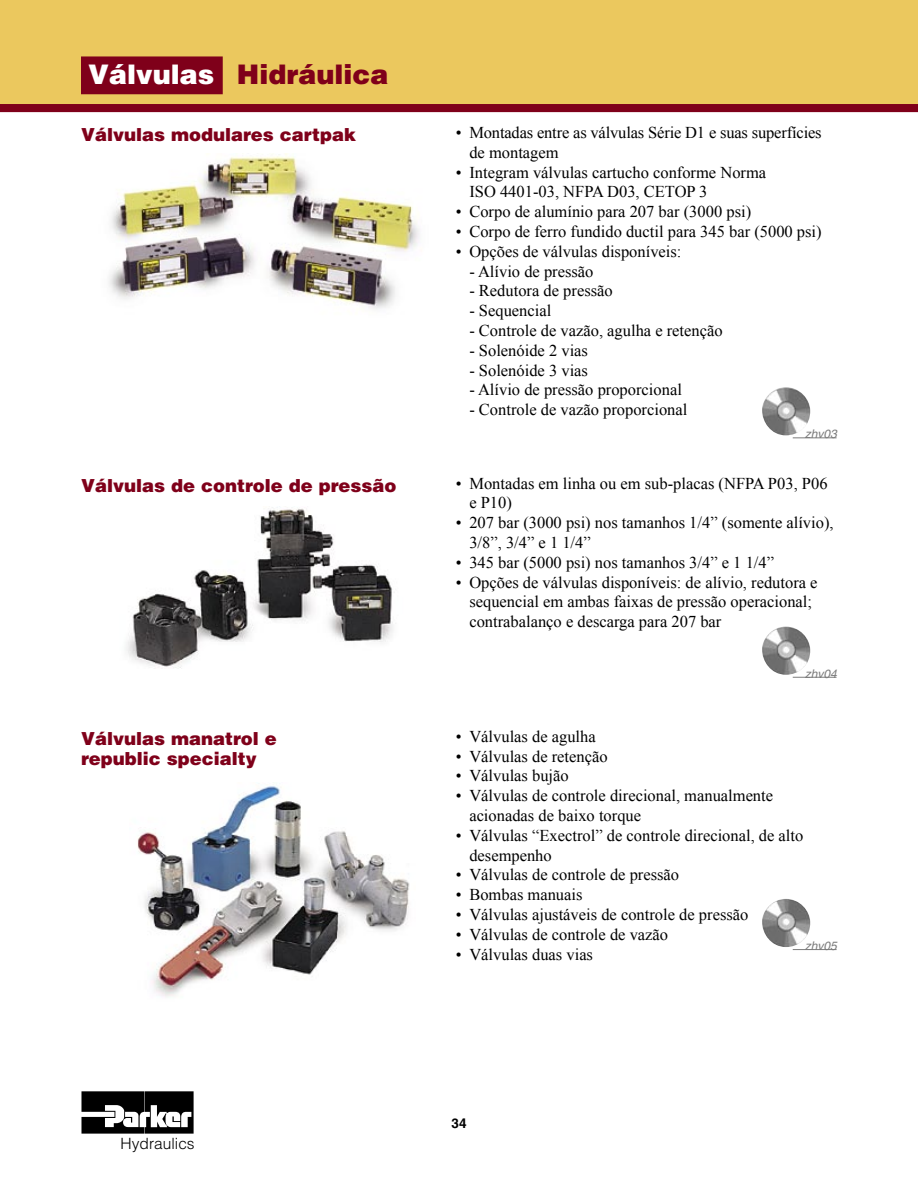
<style>
.page{position:relative;width:918px;height:1188px;background:#fff}
.page>*{position:absolute;margin:0;border:0;box-sizing:border-box;transform-origin:0 0}
.t1{font:900 27px "Helvetica";color:#7f001a}
.t2{font:900 18px/19.5px "Helvetica";color:#7f001a}
.t3{font:16.5px/19.8px "Times New Roman";color:#000}
.t4{font:300 15.45px "Helvetica";color:#000}
.t5{font:700 13.5px "Helvetica";color:#000}
.t6{font:italic 12px "Helvetica";color:#7c7c7c}
.s1{color:#fff}
</style>
<div class="page">
<svg style="left:81px;top:1091px;width:113px;height:43px"></svg>
<svg style="left:0;top:0;width:918px;height:112px;background:#e2b858"></svg>
<img style="left:137px;top:786px;width:273px;height:211px">
<div style="left:82px;top:57px;width:140px;height:37px;background:#7f001a"></div>
<div style="left:81px;top:56px;width:142px;height:38px;border:2px solid #7f001a"></div>
<img style="left:126px;top:507px;width:269px;height:161px">
<img style="left:109px;top:153px;width:311px;height:156px">
<img style="left:762px;top:387px;width:49px;height:48px">
<hr style="left:793px;top:438px;width:44px;height:1px;background:#7c7c7c">
<img style="left:762px;top:627px;width:49px;height:48px">
<hr style="left:793px;top:677px;width:44px;height:1px;background:#7c7c7c">
<img style="left:762px;top:899px;width:49px;height:48px">
<hr style="left:793px;top:949px;width:44px;height:1px;background:#7c7c7c">
<h1 class="t1" style="left:88px;top:57px;width:302px"><span class="s1">Válvulas</span> Hidráulica</h1>
<p class="t2" style="left:81px;top:124px;width:277px">Válvulas modulares cartpak</p>
<p class="t3" style="left:469px;top:122px;width:354px;text-indent:-13px">• Montadas entre as válvulas Série D1 e suas superfícies de montagem</p>
<p class="t3" style="left:469px;top:162px;width:298px;text-indent:-13px">• Integram válvulas cartucho conforme Norma<br>ISO 4401-03, NFPA D03, CETOP 3</p>
<p class="t3" style="left:456px;top:202px;width:297px">• Corpo de alumínio para 207 bar (3000 psi)</p>
<p class="t3" style="left:456px;top:221px;width:367px">• Corpo de ferro fundido ductil para 345 bar (5000 psi)</p>
<p class="t3" style="left:456px;top:241px;width:227px">• Opções de válvulas disponíveis:</p>
<p class="t3" style="left:469px;top:261px;width:126px">- Alívio de pressão</p>
<p class="t3" style="left:469px;top:281px;width:145px">- Redutora de pressão</p>
<p class="t3" style="left:469px;top:301px;width:84px">- Sequencial</p>
<p class="t3" style="left:469px;top:320px;width:255px">- Controle de vazão, agulha e retenção</p>
<p class="t3" style="left:469px;top:340px;width:120px">- Solenóide 2 vias</p>
<p class="t3" style="left:469px;top:360px;width:120px">- Solenóide 3 vias</p>
<p class="t3" style="left:469px;top:380px;width:214px">- Alívio de pressão proporcional</p>
<p class="t3" style="left:469px;top:400px;width:220px">- Controle de vazão proporcional</p>
<p class="t6" style="left:805px;top:427px;width:34px">zhv03</p>
<p class="t2" style="left:81px;top:475px;width:317px">Válvulas de controle de pressão</p>
<p class="t3" style="left:469px;top:473px;width:360px;text-indent:-13px">• Montadas em linha ou em sub-placas (NFPA P03, P06 e P10)</p>
<p class="t3" style="left:469px;top:512px;width:366px;text-indent:-14px">• 207 bar (3000 psi) nos tamanhos 1/4” (somente alívio),<br>3/8”, 3/4” e 1 1/4”</p>
<p class="t3" style="left:456px;top:552px;width:320px">• 345 bar (5000 psi) nos tamanhos 3/4” e 1 1/4”</p>
<p class="t3" style="left:469px;top:572px;width:350px;text-indent:-13px">• Opções de válvulas disponíveis: de alívio, redutora e sequencial em ambas faixas de pressão operacional; contrabalanço e descarga para 207 bar</p>
<p class="t6" style="left:805px;top:666px;width:34px">zhv04</p>
<p class="t2" style="left:81px;top:728px;width:197px">Válvulas manatrol e republic specialty</p>
<p class="t3" style="left:456px;top:726px;width:141px">• Válvulas de agulha</p>
<p class="t3" style="left:456px;top:746px;width:153px">• Válvulas de retenção</p>
<p class="t3" style="left:456px;top:766px;width:114px">• Válvulas bujão</p>
<p class="t3" style="left:469px;top:786px;width:305px;text-indent:-13px">• Válvulas de controle direcional, manualmente acionadas de baixo torque</p>
<p class="t3" style="left:469px;top:825px;width:336px;text-indent:-13px">• Válvulas “Exectrol” de controle direcional, de alto desempenho</p>
<p class="t3" style="left:456px;top:865px;width:225px">• Válvulas de controle de pressão</p>
<p class="t3" style="left:456px;top:885px;width:128px">• Bombas manuais</p>
<p class="t3" style="left:456px;top:904px;width:294px">• Válvulas ajustáveis de controle de pressão</p>
<p class="t3" style="left:456px;top:924px;width:214px">• Válvulas de controle de vazão</p>
<p class="t3" style="left:456px;top:944px;width:139px">• Válvulas duas vias</p>
<p class="t6" style="left:805px;top:939px;width:34px">zhv05</p>
<p class="t4" style="left:121px;top:1134px;width:76px">Hydraulics</p>
<p class="t5" style="left:451px;top:1115px;width:17px">34</p>
</div>
